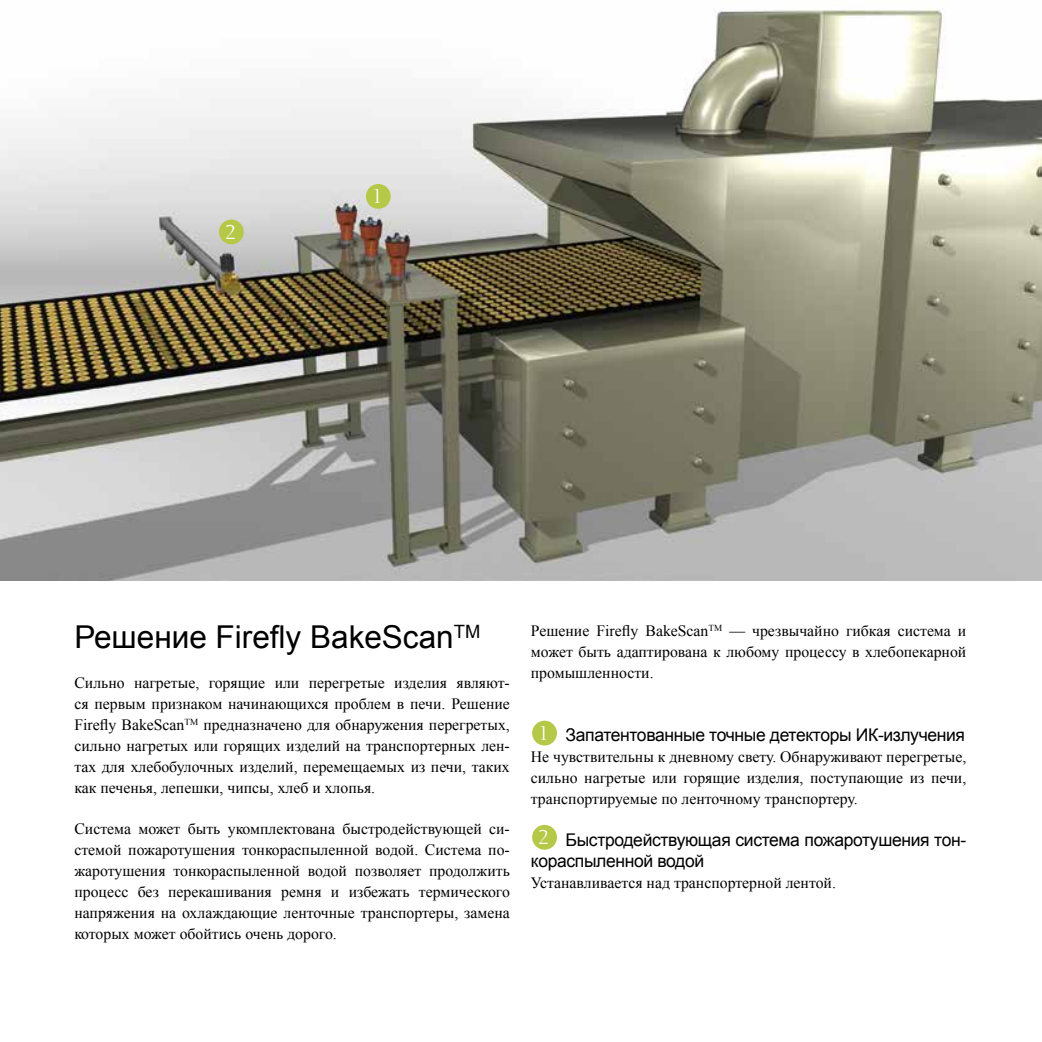
<style>
.page{position:relative;width:1042px;height:1042px;background:#fff}
.page>*{position:absolute;margin:0;border:0;box-sizing:border-box;transform-origin:0 0}
.t1{font:31.5px "Arial";color:#000}
.t2{font:21px "Berling";color:#fff}
.t3{font:17.5px/21px "Arial";letter-spacing:-.02em;color:#000}
.t4{font:15.75px/21px "Times New Roman";color:#000;text-align:justify}
</style>
<div class="page">
<img style="left:0;top:0;width:1042px;height:580px">
<div style="left:532px;top:721px;width:25px;height:24px;background:#b6c847;border-radius:50%"></div>
<div style="left:532px;top:825px;width:25px;height:25px;background:#b6c847;border-radius:50%"></div>
<div style="left:366px;top:184px;width:25px;height:25px;background:#b6c847;border-radius:50%"></div>
<div style="left:219px;top:220px;width:25px;height:24px;background:#b6c847;border-radius:50%"></div>
<h2 class="t2" style="left:225px;top:220px;width:13px">2</h2>
<h2 class="t2" style="left:372px;top:185px;width:13px">1</h2>
<h1 class="t1" style="left:74px;top:615px;width:407px">Решение Firefly BakeScan<sup>TM</sup></h1>
<p class="t4" style="left:74px;top:672px;width:437px">Сильно нагретые, горящие или перегретые изделия являют&shy;ся первым признаком начинающихся проблем в печи. Решение Firefly BakeScan<sup>TM</sup> предназначено для обнаружения перегретых, сильно нагретых или горящих изделий на транспортерных лен&shy;тах для хлебобулочных изделий, перемещаемых из печи, таких как печенья, лепешки, чипсы, хлеб и хлопья.</p>
<p class="t4" style="left:74px;top:817px;width:437px">Система может быть укомплектована быстродействующей си&shy;стемой пожаротушения тонкораспыленной водой. Система по&shy;жаротушения тонкораспыленной водой позволяет продолжить процесс без перекашивания ремня и избежать термического напряжения на охлаждающие ленточные транспортеры, замена которых может обойтись очень дорого.</p>
<p class="t4" style="left:531px;top:620px;width:437px">Решение Firefly BakeScan<sup>TM</sup> — чрезвычайно гибкая система и может быть адаптирована к любому процессу в хлебопекарной промышленности.</p>
<h2 class="t2" style="left:538px;top:721px;width:13px">1</h2>
<p class="t3" style="left:565px;top:724px;width:401px">Запатентованные точные детекторы ИК-излучения</p>
<p class="t4" style="left:531px;top:746px;width:437px">Не чувствительны к дневному свету. Обнаруживают перегретые, сильно нагретые или горящие изделия, поступающие из печи, транспортируемые по ленточному транспортеру.</p>
<p class="t3" style="left:531px;top:829px;width:437px;text-indent:35px">Быстродействующая система пожаротушения тон&shy;кораспыленной водой</p>
<p class="t4" style="left:531px;top:872px;width:307px">Устанавливается над транспортерной лентой.</p>
<h2 class="t2" style="left:538px;top:826px;width:13px">2</h2>
</div>
